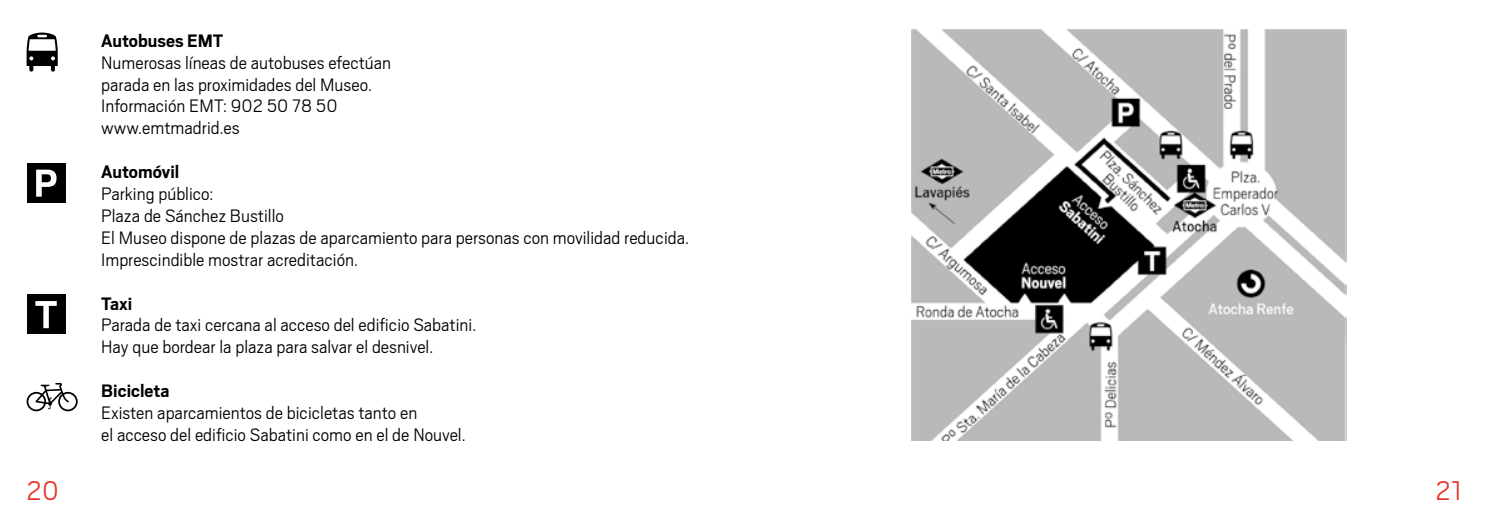
<style>
.page{position:relative;width:1489px;height:525px;background:#fff}
.page>*{position:absolute;margin:0;border:0;box-sizing:border-box;transform-origin:0 0}
.t1{font:300 30px "Scout";color:#e63329}
.t2{font:300 20px/21.9px "Scout";color:#000}
.t3{font:700 20px "Scout";color:#000}
</style>
<div class="page">
<svg style="left:29px;top:66px;width:4px;height:4px"></svg>
<hr style="left:51px;top:57px;width:4px;height:13px;background:#000">
<svg style="left:27px;top:33px;width:31px;height:33px"></svg>
<div style="left:27px;top:163px;width:39px;height:39px;background:#000"></div>
<svg style="left:36px;top:169px;width:20px;height:27px"></svg>
<div style="left:27px;top:294px;width:39px;height:39px;background:#000"></div>
<svg style="left:35px;top:301px;width:22px;height:27px"></svg>
<svg style="left:26px;top:383px;width:52px;height:29px"></svg>
<img style="left:911px;top:29px;width:435px;height:411px">
<p class="t3" style="left:101px;top:27px;width:124px">Autobuses EMT</p>
<p class="t2" style="left:101px;top:50px;width:291px">Numerosas líneas de autobuses efectúan parada en las proximidades del Museo.<br>Información EMT: 902 50 78 50 www.emtmadrid.es</p>
<p class="t3" style="left:101px;top:159px;width:80px">Automóvil</p>
<p class="t2" style="left:101px;top:182px;width:589px">Parking público:<br>Plaza de Sánchez Bustillo<br>El Museo dispone de plazas de aparcamiento para personas con movilidad reducida.<br>Imprescindible mostrar acreditación.</p>
<p class="t3" style="left:101px;top:290px;width:33px">Taxi</p>
<p class="t2" style="left:101px;top:313px;width:376px">Parada de taxi cercana al acceso del edificio Sabatini.<br>Hay que bordear la plaza para salvar el desnivel.</p>
<p class="t3" style="left:101px;top:378px;width:70px">Bicicleta</p>
<p class="t2" style="left:101px;top:401px;width:366px">Existen aparcamientos de bicicletas tanto en<br>el acceso del edificio Sabatini como en el de Nouvel.</p>
<h1 class="t1" style="left:27px;top:470px;width:34px">20</h1>
<h1 class="t1" style="left:1435px;top:470px;width:28px">21</h1>
</div>
